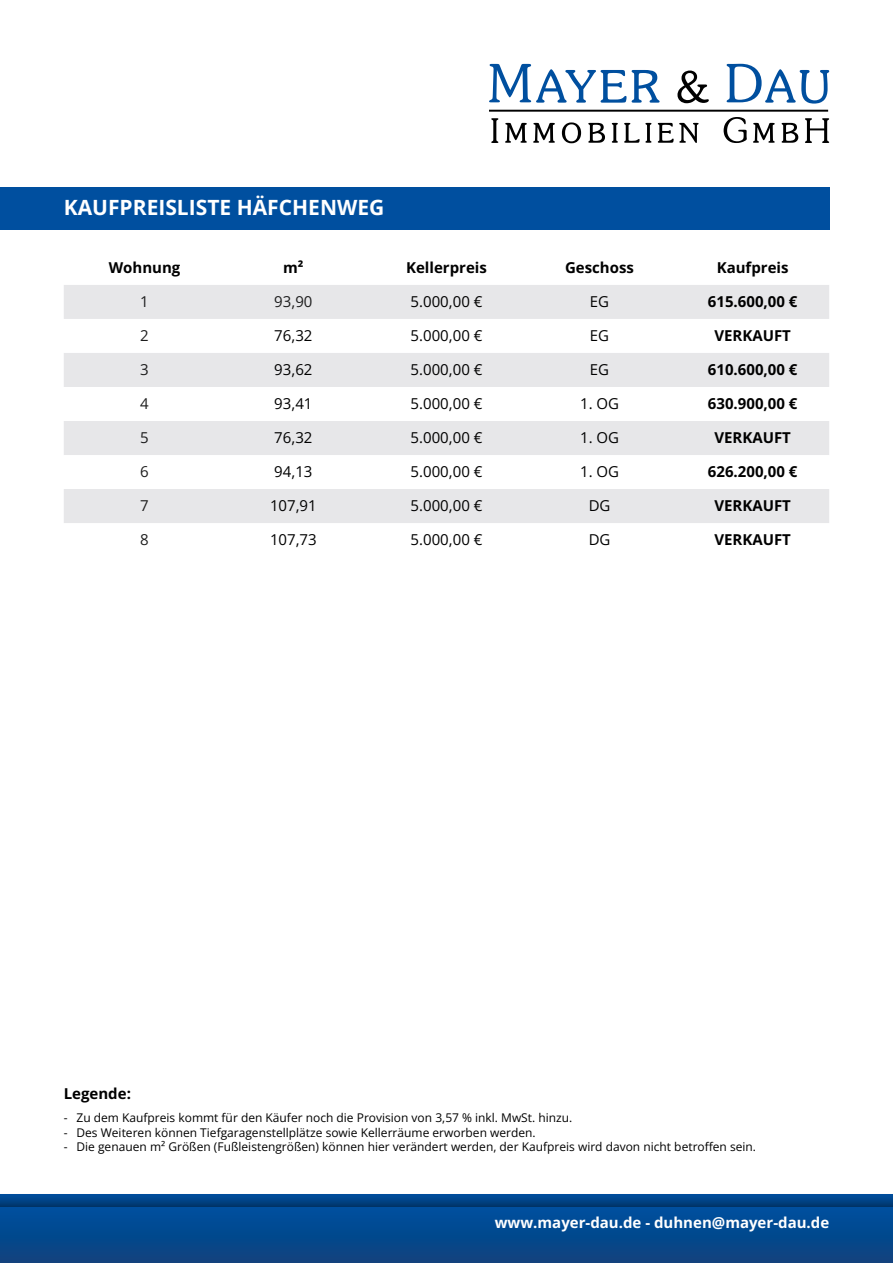
<style>
.page{position:relative;width:893px;height:1263px;background:#fff}
.page>*{position:absolute;margin:0;border:0;box-sizing:border-box;transform-origin:0 0}
.t1{font:700 21px "Open Sans";color:#fff}
.t2{font:15px "Open Sans";color:#000}
.t3{font:700 15px "Open Sans";color:#000}
.t4{font:700 15px "Open Sans";color:#fff}
.t5{font:15px "Open Sans";color:#1d1d1d}
.t6{font:12px "Open Sans";color:#000}
</style>
<div class="page">
<div style="left:0;top:1192px;width:893px;height:71px;background:#000;opacity:.75"></div>
<div style="left:0;top:1208px;width:893px;height:55px;background:linear-gradient(to bottom,#004f9e,#0f427d)"></div>
<svg style="left:489px;top:64px;width:340px;height:79px"></svg>
<div style="left:0;top:187px;width:829px;height:43px;background:#004f9f"></div>
<svg style="left:64px;top:285px;width:765px;height:238px;fill:#e7e7e9"></svg>
<h1 class="t1" style="left:64px;top:193px;width:322px">KAUFPREISLISTE HÄFCHENWEG</h1>
<p class="t3" style="left:109px;top:257px;width:73px">Wohnung</p>
<p class="t3" style="left:283px;top:257px;width:22px">m²</p>
<p class="t3" style="left:406px;top:257px;width:82px">Kellerpreis</p>
<p class="t3" style="left:565px;top:257px;width:70px">Geschoss</p>
<p class="t3" style="left:717px;top:257px;width:73px">Kaufpreis</p>
<p class="t5" style="left:140px;top:292px;width:10px">1</p>
<p class="t5" style="left:274px;top:292px;width:40px">93,90</p>
<p class="t2" style="left:411px;top:292px;width:73px">5.000,00 €</p>
<p class="t2" style="left:590px;top:292px;width:21px">EG</p>
<p class="t3" style="left:708px;top:291px;width:91px">615.600,00 €</p>
<p class="t5" style="left:140px;top:326px;width:10px">2</p>
<p class="t2" style="left:274px;top:326px;width:40px">76,32</p>
<p class="t2" style="left:411px;top:326px;width:73px">5.000,00 €</p>
<p class="t2" style="left:590px;top:326px;width:21px">EG</p>
<p class="t3" style="left:714px;top:325px;width:78px">VERKAUFT</p>
<p class="t5" style="left:140px;top:360px;width:10px">3</p>
<p class="t2" style="left:274px;top:360px;width:40px">93,62</p>
<p class="t2" style="left:411px;top:360px;width:73px">5.000,00 €</p>
<p class="t2" style="left:590px;top:360px;width:21px">EG</p>
<p class="t3" style="left:708px;top:359px;width:91px">610.600,00 €</p>
<p class="t5" style="left:140px;top:394px;width:10px">4</p>
<p class="t2" style="left:274px;top:394px;width:40px">93,41</p>
<p class="t2" style="left:411px;top:394px;width:73px">5.000,00 €</p>
<p class="t2" style="left:580px;top:394px;width:40px">1. OG</p>
<p class="t3" style="left:708px;top:393px;width:91px">630.900,00 €</p>
<p class="t5" style="left:140px;top:428px;width:10px">5</p>
<p class="t2" style="left:274px;top:428px;width:40px">76,32</p>
<p class="t2" style="left:411px;top:428px;width:73px">5.000,00 €</p>
<p class="t2" style="left:580px;top:428px;width:40px">1. OG</p>
<p class="t3" style="left:714px;top:427px;width:78px">VERKAUFT</p>
<p class="t5" style="left:140px;top:462px;width:10px">6</p>
<p class="t2" style="left:274px;top:462px;width:40px">94,13</p>
<p class="t2" style="left:411px;top:462px;width:73px">5.000,00 €</p>
<p class="t2" style="left:580px;top:462px;width:41px">1. OG</p>
<p class="t3" style="left:708px;top:461px;width:91px">626.200,00 €</p>
<p class="t5" style="left:140px;top:496px;width:10px">7</p>
<p class="t2" style="left:270px;top:496px;width:48px">107,91</p>
<p class="t2" style="left:411px;top:496px;width:73px">5.000,00 €</p>
<p class="t2" style="left:589px;top:496px;width:23px">DG</p>
<p class="t3" style="left:714px;top:495px;width:78px">VERKAUFT</p>
<p class="t5" style="left:140px;top:530px;width:10px">8</p>
<p class="t2" style="left:270px;top:530px;width:48px">107,73</p>
<p class="t2" style="left:411px;top:530px;width:73px">5.000,00 €</p>
<p class="t2" style="left:589px;top:530px;width:23px">DG</p>
<p class="t3" style="left:714px;top:529px;width:78px">VERKAUFT</p>
<p class="t3" style="left:64px;top:1083px;width:69px">Legende:</p>
<p class="t6" style="left:64px;top:1110px;width:510px">- Zu dem Kaufpreis kommt für den Käufer noch die Provision von 3,57 % inkl. MwSt. hinzu.</p>
<p class="t6" style="left:64px;top:1124px;width:473px">- Des Weiteren können Tiefgaragenstellplätze sowie Kellerräume erworben werden.</p>
<p class="t6" style="left:64px;top:1138px;width:694px">- Die genauen m² Größen (Fußleistengrößen) können hier verändert werden, der Kaufpreis wird davon nicht betroffen sein.</p>
<p class="t4" style="left:495px;top:1212px;width:336px">www.mayer-dau.de - duhnen@mayer-dau.de</p>
</div>
